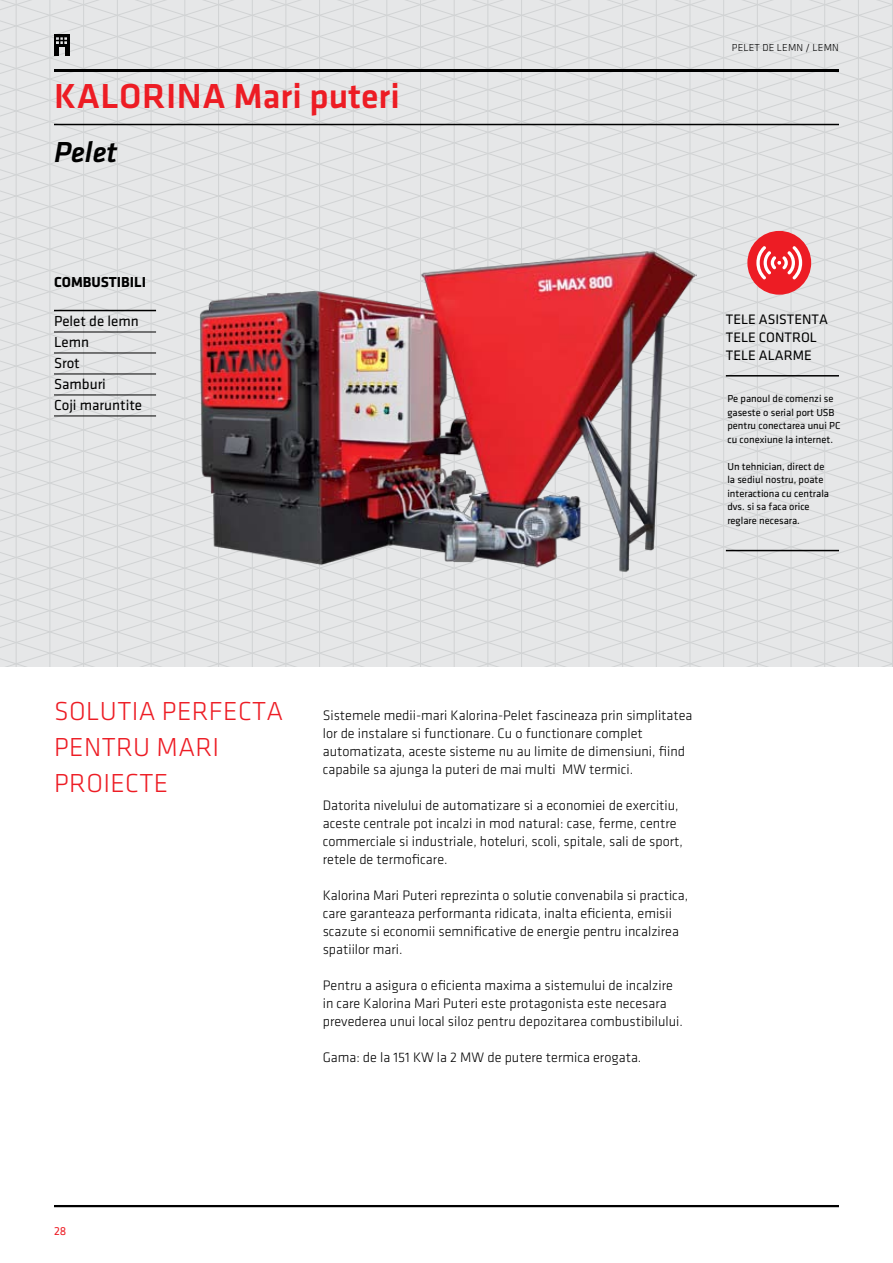
<style>
.page{position:relative;width:893px;height:1263px;background:#fff}
.page>*{position:absolute;margin:0;border:0;box-sizing:border-box;transform-origin:0 0}
.t1{font:500 36px "Klavika";color:#ed1c24}
.t2{font:30px "Klavika Medium Italic OSF";color:#000}
.t3{font:27px/36px "Klavika Light OSF";letter-spacing:.015em;color:#ed1c24}
.t4{font:15px/21px "Klavika Regular OSF";color:#000}
.t5{font:700 15px "Klavika";color:#000}
.t6{font:300 14.25px/18px "Klavika";color:#000}
.t7{font:14.25px/18px "Klavika Regular OSF";color:#000}
.t8{font:12px "Klavika";color:#ed1c24}
.t9{font:10.5px/13.5px "Klavika Regular OSF";color:#000}
.t10{font:300 10.5px "Klavika";letter-spacing:.015em;color:#000}
</style>
<div class="page">
<svg style="left:0;top:647px;width:892px;height:19px;background:#e3e4e5"></svg>
<svg style="left:0;top:626px;width:892px;height:21px;background:#e3e4e5"></svg>
<svg style="left:0;top:604px;width:892px;height:22px;background:#e3e4e5"></svg>
<svg style="left:0;top:583px;width:892px;height:21px;background:#e3e4e5"></svg>
<svg style="left:0;top:562px;width:892px;height:21px;background:#e3e4e5"></svg>
<svg style="left:0;top:434px;width:892px;height:22px;background:#e3e4e5"></svg>
<svg style="left:0;top:413px;width:892px;height:21px;background:#e2e3e4"></svg>
<svg style="left:0;top:392px;width:892px;height:21px;background:#e2e3e4"></svg>
<svg style="left:0;top:371px;width:892px;height:21px;background:#e2e3e4"></svg>
<svg style="left:0;top:349px;width:892px;height:22px;background:#e2e3e4"></svg>
<svg style="left:0;top:328px;width:892px;height:21px;background:#e2e3e4"></svg>
<svg style="left:0;top:307px;width:892px;height:21px;background:#e2e3e4"></svg>
<svg style="left:0;top:286px;width:892px;height:21px;background:#e3e4e5"></svg>
<svg style="left:0;top:264px;width:892px;height:22px;background:#e3e4e5"></svg>
<svg style="left:0;top:243px;width:892px;height:21px;background:#e3e4e5"></svg>
<svg style="left:0;top:222px;width:892px;height:21px;background:#e3e4e5"></svg>
<svg style="left:0;top:201px;width:892px;height:21px;background:#e3e4e5"></svg>
<svg style="left:0;top:179px;width:892px;height:22px;background:#e3e4e5"></svg>
<svg style="left:0;top:158px;width:892px;height:21px;background:#e3e4e5"></svg>
<svg style="left:0;top:137px;width:892px;height:21px;background:#e3e4e5"></svg>
<svg style="left:0;top:116px;width:892px;height:21px;background:#dedfe0"></svg>
<svg style="left:0;top:94px;width:892px;height:22px;background:#e3e4e5"></svg>
<svg style="left:0;top:73px;width:892px;height:21px;background:#e3e4e5"></svg>
<svg style="left:0;top:52px;width:892px;height:21px;background:#e3e4e5"></svg>
<svg style="left:0;top:45px;width:892px;height:7px;background:#e3e4e5"></svg>
<hr style="left:16px;top:0;width:1px;height:666px;background:#d1d3d4">
<hr style="left:50px;top:0;width:1px;height:666px;background:#d1d3d4">
<hr style="left:83px;top:0;width:1px;height:666px;background:#d1d3d4">
<hr style="left:117px;top:0;width:1px;height:666px;background:#d1d3d4">
<hr style="left:151px;top:0;width:1px;height:666px;background:#d1d3d4">
<hr style="left:185px;top:0;width:1px;height:666px;background:#d1d3d4">
<hr style="left:218px;top:0;width:1px;height:666px;background:#d1d3d4">
<hr style="left:252px;top:0;width:1px;height:666px;background:#d1d3d4">
<hr style="left:286px;top:0;width:1px;height:666px;background:#d1d3d4">
<hr style="left:319px;top:0;width:1px;height:666px;background:#d1d3d4">
<hr style="left:353px;top:0;width:1px;height:666px;background:#d1d3d4">
<hr style="left:386px;top:0;width:1px;height:666px;background:#d1d3d4">
<hr style="left:420px;top:0;width:1px;height:666px;background:#d1d3d4">
<hr style="left:454px;top:0;width:1px;height:666px;background:#d1d3d4">
<hr style="left:488px;top:0;width:1px;height:666px;background:#d1d3d4">
<hr style="left:521px;top:0;width:1px;height:666px;background:#d1d3d4">
<hr style="left:555px;top:0;width:1px;height:666px;background:#d1d3d4">
<hr style="left:589px;top:0;width:1px;height:666px;background:#d1d3d4">
<hr style="left:622px;top:0;width:1px;height:666px;background:#d1d3d4">
<hr style="left:656px;top:0;width:1px;height:666px;background:#d1d3d4">
<hr style="left:690px;top:0;width:1px;height:666px;background:#d1d3d4">
<hr style="left:723px;top:0;width:1px;height:666px;background:#d1d3d4">
<hr style="left:757px;top:0;width:1px;height:666px;background:#d1d3d4">
<hr style="left:791px;top:0;width:1px;height:666px;background:#d1d3d4">
<hr style="left:824px;top:0;width:1px;height:666px;background:#d1d3d4">
<hr style="left:858px;top:0;width:1px;height:666px;background:#d1d3d4">
<hr style="left:892px;top:0;width:1px;height:666px;background:#d1d3d4">
<img style="left:196px;top:248px;width:501px;height:329px">
<div style="left:54px;top:34px;width:15px;height:21px;background:#000"></div>
<svg style="left:59px;top:48px;width:5px;height:8px"></svg>
<svg style="left:0;top:0;width:892px;height:45px;background:#e2e3e4"></svg>
<hr style="left:54px;top:124px;width:785px;height:1px;background:#000">
<hr style="left:54px;top:310px;width:102px;height:1px;background:#000">
<hr style="left:54px;top:332px;width:102px;height:1px;background:#000">
<hr style="left:54px;top:353px;width:102px;height:1px;background:#000">
<hr style="left:54px;top:374px;width:102px;height:1px;background:#000">
<hr style="left:54px;top:395px;width:102px;height:1px;background:#000">
<hr style="left:54px;top:416px;width:102px;height:1px;background:#000">
<hr style="left:726px;top:375px;width:113px;height:2px;background:#000">
<hr style="left:726px;top:550px;width:113px;height:1px;background:#000">
<div style="left:747px;top:231px;width:64px;height:64px;background:#ed1c24;border-radius:50%"></div>
<svg style="left:756px;top:246px;width:46px;height:34px"></svg>
<hr style="left:54px;top:69px;width:785px;height:3px;background:#000">
<hr style="left:54px;top:1205px;width:785px;height:2px;background:#000">
<h1 class="t1" style="left:54px;top:77px;width:45px">Kalorina</h1>
<h1 class="t1" style="left:233px;top:77px;width:168px">Mari puteri</h1>
<h2 class="t2" style="left:54px;top:136px;width:65px">Pelet</h2>
<p class="t5" style="left:54px;top:274px;width:94px">COMBUSTIBILI</p>
<p class="t4" style="left:54px;top:311px;width:90px">Pelet de lemn<br>Lemn<br>Srot<br>Samburi<br>Coji maruntite</p>
<p class="t10" style="left:732px;top:42px;width:109px">pelet de lemn / lemn</p>
<p class="t7" style="left:726px;top:310px;width:103px">TELE ASISTENTA<br>TELE CONTROL<br>TELE ALARME</p>
<p class="t9" style="left:727px;top:392px;width:115px">Pe panoul de comenzi se gaseste o serial port USB pentru conectarea unui PC cu conexiune la internet.</p>
<p class="t9" style="left:727px;top:460px;width:103px">Un tehnician, direct de la sediul nostru, poate interactiona cu centrala dvs. si sa faca orice reglare necesara.</p>
<h3 class="t3" style="left:54px;top:693px;width:229px">SOLUTIA PERFECTA<br>PENTRU MAR</h3>
<h3 class="t3" style="left:213px;top:729px;width:8px">I</h3>
<h3 class="t3" style="left:54px;top:765px;width:111px">PROIECTE</h3>
<p class="t6" style="left:323px;top:706px;width:371px">Sistemele medii-mari Kalorina-Pelet fascineaza prin simplitatea lor de instalare si functionare. Cu o functionare complet automatizata, aceste sisteme nu au limite de dimensiuni, fiind capabile sa ajunga la puteri de mai multi MW termici.</p>
<p class="t6" style="left:323px;top:796px;width:362px">Datorita nivelului de automatizare si a economiei de exercitiu, aceste centrale pot incalzi in mod natural: case, ferme, centre commerciale si industriale, hoteluri, scoli, spitale, sali de sport, retele de termoficare.</p>
<p class="t6" style="left:323px;top:886px;width:367px">Kalorina Mari Puteri reprezinta o solutie convenabila si practica, care garanteaza performanta ridicata, inalta eficienta, emisii scazute si economii semnificative de energie pentru incalzirea spatiilor mari.</p>
<p class="t6" style="left:323px;top:976px;width:362px">Pentru a asigura o eficienta maxima a sistemului de incalzire in care Kalorina Mari Puteri este protagonista este necesara prevederea unui local siloz pentru depozitarea combustibilului.</p>
<p class="t6" style="left:323px;top:1048px;width:320px">Gama: de la 151 KW la 2 MW de putere termica erogata.</p>
<p class="t8" style="left:54px;top:1225px;width:14px">28</p>
</div>
